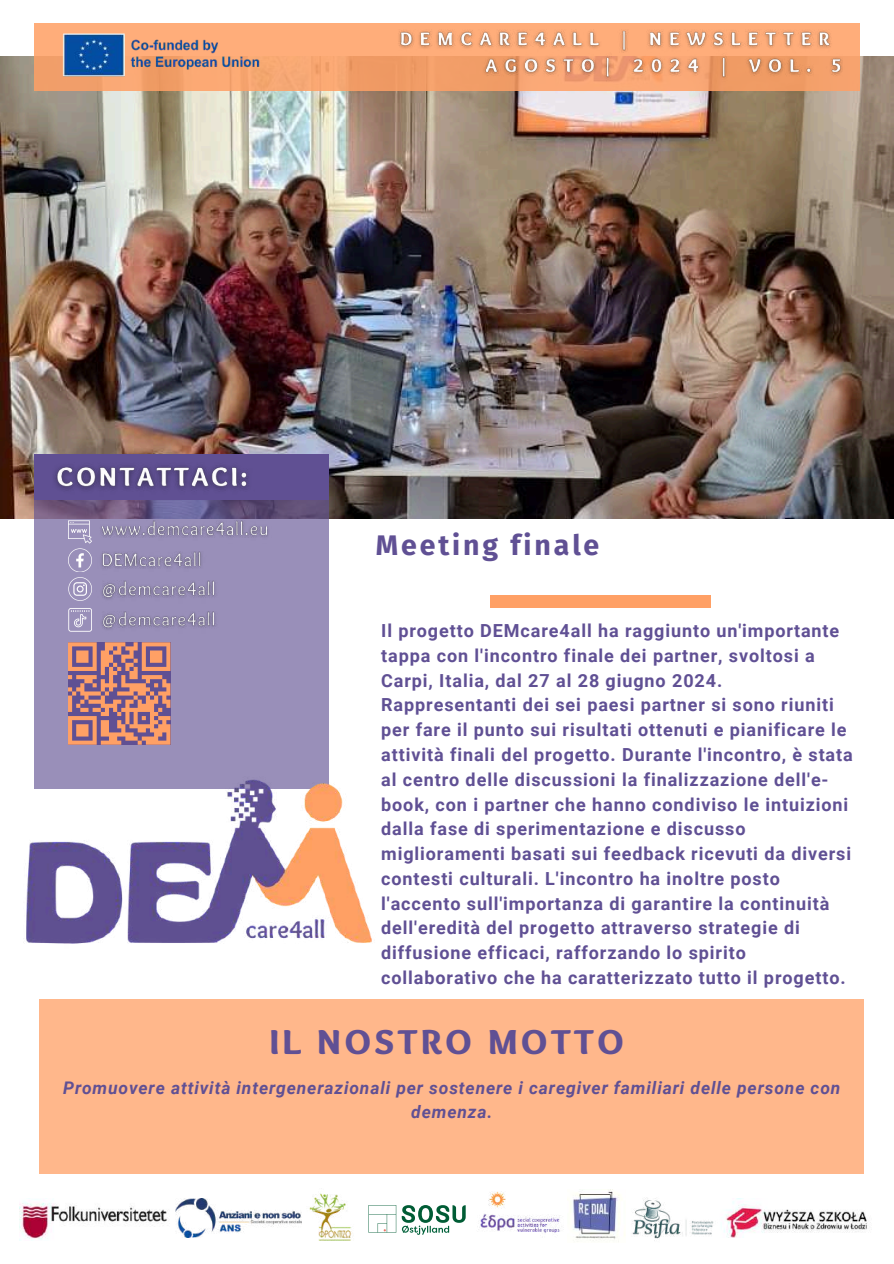
<style>
.page{position:relative;width:894px;height:1264px;background:#fff}
.page>*{position:absolute;margin:0;border:0;box-sizing:border-box;transform-origin:0 0}
.t1{font:900 36px "Sukar";letter-spacing:.1em;color:#605094}
.t2{font:700 28.5px "Fira Sans";letter-spacing:.1em;color:#605094}
.t3{font:700 18px/24.8px "Roboto";letter-spacing:.05em;color:#605094}
.t4{font:italic 700 17.4px/23.7px "Roboto";letter-spacing:.05em;color:#605094;text-align:center}
</style>
<div class="page">
<img style="left:0;top:57px;width:893px;height:461px">
<div style="left:34px;top:455px;width:295px;height:45px;background:#605093"></div>
<svg style="left:34px;top:500px;width:295px;height:258px;background:#9489b3"></svg>
<svg style="left:68px;top:608px;width:24px;height:23px"></svg>
<svg style="left:68px;top:520px;width:24px;height:80px;background:#aba2c5"></svg>
<svg style="left:68px;top:642px;width:102px;height:102px;background:#b47a7a"></svg>
<hr style="left:146px;top:740px;width:24px;height:4px;background:#ffa065">
<img style="left:26px;top:758px;width:346px;height:244px">
<div style="left:489px;top:595px;width:221px;height:12px;background:#ffa065"></div>
<svg style="left:368px;top:1205px;width:97px;height:29px"></svg>
<img style="left:724px;top:1198px;width:144px;height:39px">
<img style="left:175px;top:1198px;width:126px;height:39px">
<img style="left:20px;top:1201px;width:148px;height:39px">
<img style="left:632px;top:1198px;width:82px;height:43px">
<img style="left:567px;top:1189px;width:58px;height:53px">
<img style="left:478px;top:1191px;width:82px;height:42px">
<img style="left:309px;top:1193px;width:43px;height:47px">
<div style="left:34px;top:23px;width:825px;height:68px;background:linear-gradient(to bottom,#ffb07d,#f2a06a)"></div>
<img style="left:57px;top:33px;width:213px;height:45px">
<div style="left:40px;top:999px;width:823px;height:175px;background:#ffb78b"></div>
<img style="left:94px;top:514px;width:180px;height:29px">
<img style="left:96px;top:545px;width:112px;height:29px">
<img style="left:96px;top:574px;width:125px;height:61px">
<img style="left:55px;top:465px;width:194px;height:26px">
<img style="left:392px;top:24px;width:458px;height:61px">
<h2 class="t2" style="left:376px;top:528px;width:225px">Meeting finale</h2>
<p class="t3" style="left:381px;top:618px;width:473px">Il progetto DEMcare4all ha raggiunto un'importante tappa con l'incontro finale dei partner, svoltosi a Carpi, Italia, dal 27 al 28 giugno 2024.<br>Rappresentanti dei sei paesi partner si sono riuniti per fare il punto sui risultati ottenuti e pianificare le attività finali del progetto. Durante l'incontro, è stata al centro delle discussioni la finalizzazione dell'e&shy;book, con i partner che hanno condiviso le intuizioni dalla fase di sperimentazione e discusso miglioramenti basati sui feedback ricevuti da diversi contesti culturali. L'incontro ha inoltre posto l'accento sull'importanza di garantire la continuità dell'eredità del progetto attraverso strategie di diffusione efficaci, rafforzando lo spirito collaborativo che ha caratterizzato tutto il progetto.</p>
<h1 class="t1" style="left:270px;top:1020px;width:355px">IL NOSTRO MOTTO</h1>
<p class="t4" style="left:63px;top:1076px;width:778px">Promuovere attività intergenerazionali per sostenere i caregiver familiari delle persone con demenza.</p>
</div>
